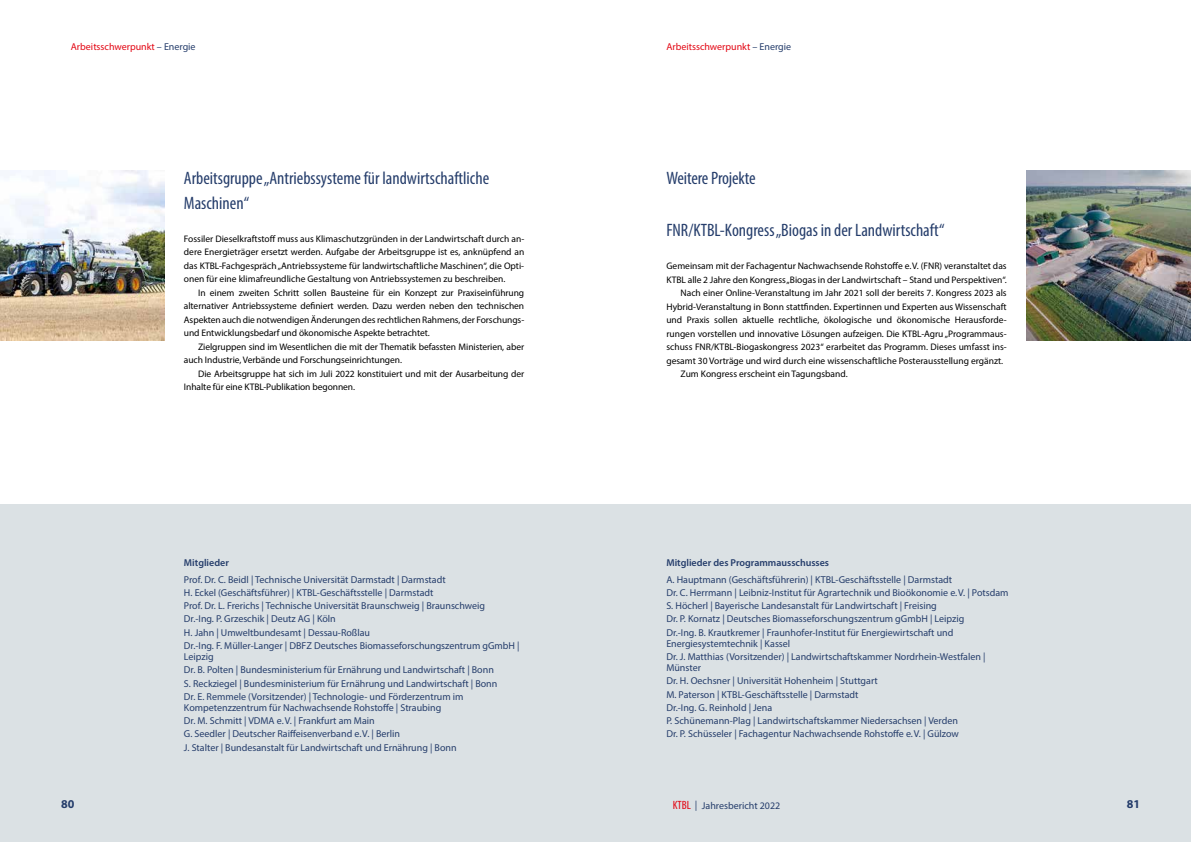
<style>
.page{position:relative;width:1191px;height:842px;background:#fff}
.page>*{position:absolute;margin:0;border:0;box-sizing:border-box;transform-origin:0 0}
.t1{font:condensed 18px/25px "Myriad Pro";color:#253d6b}
.t2{font:700 12px "Myriad Pro";color:#253d6b}
.t3{font:10px/13.3px "Myriad Pro";color:#253d6b}
.t4{font:10px "Myriad Pro";color:#e30613}
.t5{font:600 10px "Myriad Pro";color:#253d6b}
.t6{font:9.5px/13.5px "Myriad Pro";color:#000;text-align:justify}
.s1{color:#253d6b}
.s2{font-stretch:condensed;font-size:12px;color:#e30613}
.s3{font-family:"Rotis Sans Serif Pro"}
</style>
<div class="page">
<div style="left:0;top:505px;width:595px;height:337px;background:#dbe1e4"></div>
<img style="left:0;top:170px;width:165px;height:170px">
<div style="left:595px;top:505px;width:596px;height:337px;background:#dbe1e4"></div>
<img style="left:1026px;top:170px;width:165px;height:170px">
<p class="t4" style="left:71px;top:40px;width:126px">Arbeitsschwerpunkt <span class="s1">– Energie</span></p>
<p class="t4" style="left:666px;top:40px;width:126px">Arbeitsschwerpunkt <span class="s1">– Energie</span></p>
<h1 class="t1" style="left:184px;top:165px;width:307px">Arbeitsgruppe „Antriebssysteme für landwirtschaftliche<br>Maschinen“</h1>
<p class="t6" style="left:184px;top:232px;width:342px">Fossiler Dieselkraftstoff muss aus Klimaschutzgründen in der Landwirtschaft durch an&shy;dere Energieträger ersetzt werden. Aufgabe der Arbeitsgruppe ist es, anknüpfend an das KTBL-Fachgespräch „Antriebssysteme für landwirtschaftliche Maschinen“, die Opti&shy;onen für eine klimafreundliche Gestaltung von Antriebssystemen zu beschreiben.</p>
<p class="t6" style="left:184px;top:286px;width:342px;text-indent:14px">In einem zweiten Schritt sollen Bausteine für ein Konzept zur Praxiseinführung alternativer Antriebssysteme definiert werden. Dazu werden neben den technischen Aspekten auch die notwendigen Änderungen des rechtlichen Rahmens, der Forschungs&shy;und Entwicklungsbedarf und ökonomische Aspekte betrachtet.</p>
<p class="t6" style="left:184px;top:340px;width:342px;text-indent:14px">Zielgruppen sind im Wesentlichen die mit der Thematik befassten Ministerien, aber auch Industrie, Verbände und Forschungseinrichtungen.</p>
<p class="t6" style="left:184px;top:367px;width:342px;text-indent:14px">Die Arbeitsgruppe hat sich im Juli 2022 konstituiert und mit der Ausarbeitung der<br>Inhalte für eine KTBL-Publikation begonnen.</p>
<p class="t5" style="left:184px;top:556px;width:46px">Mitglieder</p>
<p class="t3" style="left:184px;top:572px;width:337px">Prof. Dr. C. Beidl | Technische Universität Darmstadt | Darmstadt<br>H. Eckel (Geschäftsführer) | KTBL-Geschäftsstelle | Darmstadt<br>Prof. Dr. L. Frerichs | Technische Universität Braunschweig | Braunschweig<br>Dr.-Ing. P. Grzeschik | Deutz AG | Köln<br>H. Jahn | Umweltbundesamt | Dessau-Roßlau<br>Dr.-Ing. F. Müller-Langer | DBFZ Deutsches Biomasseforschungszentrum gGmbH |</p>
<p class="t3" style="left:184px;top:650px;width:315px">Leipzig<br>Dr. B. Polten | Bundesministerium für Ernährung und Landwirtschaft | Bonn S. Reckziegel | Bundesministerium für Ernährung und Landwirtschaft | Bonn Dr. E. Remmele (Vorsitzender) | Technologie- und Förderzentrum im</p>
<p class="t3" style="left:184px;top:701px;width:274px">Kompetenzzentrum für Nachwachsende Rohstoffe | Straubing<br>Dr. M. Schmitt | VDMA e.V. | Frankfurt am Main<br>G. Seedler | Deutscher Raiffeisenverband e.V. | Berlin<br>J. Stalter | Bundesanstalt für Landwirtschaft und Ernährung | Bonn</p>
<h1 class="t1" style="left:666px;top:165px;width:91px">Weitere Projekte</h1>
<h1 class="t1" style="left:666px;top:217px;width:280px">FNR/KTBL-Kongress „Biogas in der Landwirtschaft“</h1>
<p class="t6" style="left:666px;top:259px;width:342px">Gemeinsam mit der Fachagentur Nachwachsende Rohstoffe e.V. (FNR) veranstaltet das</p>
<p class="t6" style="left:666px;top:273px;width:342px">KTBL alle 2 Jahre den Kongress „Biogas in der Landwirtschaft – Stand und Perspektiven“.</p>
<p class="t6" style="left:680px;top:286px;width:328px">Nach einer Online-Veranstaltung im Jahr 2021 soll der bereits 7. Kongress 2023 als</p>
<p class="t6" style="left:666px;top:300px;width:342px">Hybrid-Veranstaltung in Bonn stattfinden. Expertinnen und Experten aus Wissenschaft</p>
<p class="t6" style="left:666px;top:313px;width:342px">und Praxis sollen aktuelle rechtliche, ökologische und ökonomische Herausforde-</p>
<p class="t6" style="left:666px;top:327px;width:342px">rungen vorstellen und innovative Lösungen aufzeigen. Die KTBL-Agru „Programmaus-</p>
<p class="t6" style="left:666px;top:340px;width:342px">schuss FNR/KTBL-Biogaskongress 2023“ erarbeitet das Programm. Dieses umfasst ins-</p>
<p class="t6" style="left:666px;top:354px;width:338px">gesamt 30 Vorträge und wird durch eine wissenschaftliche Posterausstellung ergänzt.</p>
<p class="t6" style="left:680px;top:367px;width:169px">Zum Kongress erscheint ein Tagungsband.</p>
<p class="t5" style="left:666px;top:556px;width:164px">Mitglieder des Programmausschusses</p>
<p class="t3" style="left:666px;top:572px;width:344px">A. Hauptmann (Geschäftsführerin) | KTBL-Geschäftsstelle | Darmstadt<br>Dr. C. Herrmann | Leibniz-Institut für Agrartechnik und Bioökonomie e.V. | Potsdam S. Höcherl | Bayerische Landesanstalt für Landwirtschaft | Freising<br>Dr. P. Kornatz | Deutsches Biomasseforschungszentrum gGmbH | Leipzig<br>Dr.-Ing. B. Krautkremer | Fraunhofer-Institut für Energiewirtschaft und</p>
<p class="t3" style="left:666px;top:637px;width:321px">Energiesystemtechnik | Kassel<br>Dr. J. Matthias (Vorsitzender) | Landwirtschaftskammer Nordrhein-Westfalen |</p>
<p class="t3" style="left:666px;top:661px;width:294px">Münster<br>Dr. H. Oechsner | Universität Hohenheim | Stuttgart<br>M. Paterson | KTBL-Geschäftsstelle | Darmstadt<br>Dr.-Ing. G. Reinhold | Jena<br>P. Schünemann-Plag | Landwirtschaftskammer Niedersachsen | Verden Dr. P. Schüsseler | Fachagentur Nachwachsende Rohstoffe e.V. | Gülzow</p>
<p class="t2" style="left:61px;top:796px;width:15px">80</p>
<p class="t3" style="left:673px;top:799px;width:109px"><span class="s2">KTBL</span> <span class="s3">|</span> Jahresbericht 2022</p>
<p class="t2" style="left:1126px;top:796px;width:15px">81</p>
</div>
